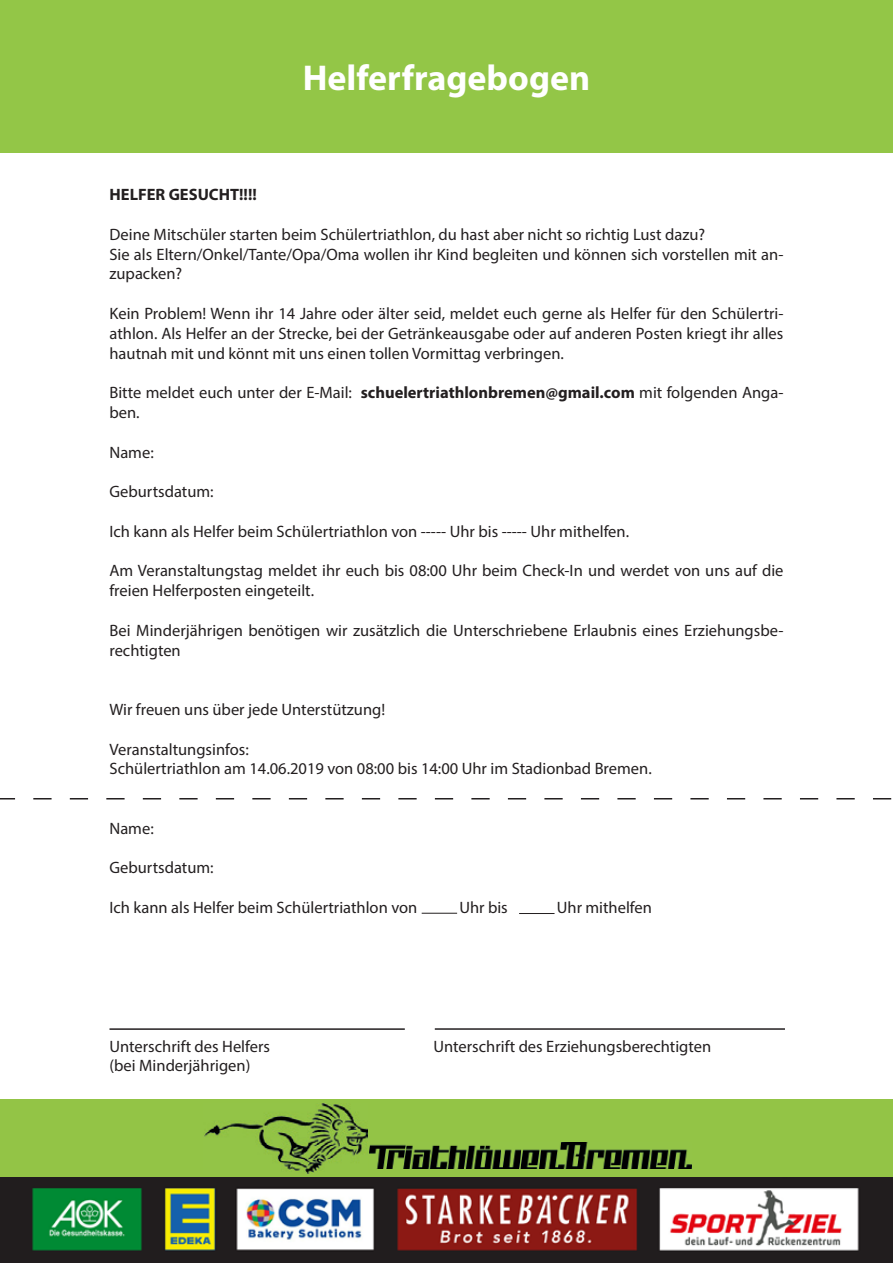
<style>
.page{position:relative;width:893px;height:1263px;background:#fff}
.page>*{position:absolute;margin:0;border:0;box-sizing:border-box;transform-origin:0 0}
.t1{font:700 36px "Myriad Pro";color:#fff}
.t2{font:16.5px/19.8px "Myriad Pro";color:#231f20}
.t3{font:700 16.5px "Myriad Pro";color:#231f20}
.s1{font-weight:700}
</style>
<div class="page">
<div style="left:0;top:0;width:893px;height:153px;background:#93c647"></div>
<div style="left:0;top:1099px;width:893px;height:78px;background:#93c446"></div>
<img style="left:204px;top:1104px;width:164px;height:69px">
<img style="left:370px;top:1142px;width:322px;height:26px">
<img style="left:0;top:1178px;width:893px;height:85px">
<hr style="left:109px;top:1028px;width:296px;height:2px;background:#231f20">
<hr style="left:435px;top:1028px;width:350px;height:2px;background:#231f20">
<hr style="left:422px;top:913px;width:35px;height:1px;background:#231f20">
<hr style="left:519px;top:913px;width:35px;height:1px;background:#231f20">
<svg style="left:0;top:798px;width:891px;height:1px"></svg>
<p class="t1" style="left:303px;top:54px;width:289px">Helferfragebogen</p>
<p class="t3" style="left:109px;top:184px;width:149px">HELFER GESUCHT!!!!</p>
<p class="t2" style="left:109px;top:224px;width:597px">Deine Mitschüler starten beim Schülertriathlon, du hast aber nicht so richtig Lust dazu?</p>
<p class="t2" style="left:109px;top:244px;width:675px">Sie als Eltern/Onkel/Tante/Opa/Oma wollen ihr Kind begleiten und können sich vorstellen mit an&shy;zupacken?</p>
<p class="t2" style="left:109px;top:303px;width:675px;text-align:justify">Kein Problem! Wenn ihr 14 Jahre oder älter seid, meldet euch gerne als Helfer für den Schülertri&shy;athlon. Als Helfer an der Strecke, bei der Getränkeausgabe oder auf anderen Posten kriegt ihr alles hautnah mit und könnt mit uns einen tollen Vormittag verbringen.</p>
<p class="t2" style="left:109px;top:382px;width:675px">Bitte meldet euch unter der E-Mail: <span class="s1">schuelertriathlonbremen@gmail.com</span> mit folgenden Anga&shy;ben.</p>
<p class="t2" style="left:109px;top:442px;width:46px">Name:</p>
<p class="t2" style="left:109px;top:481px;width:106px">Geburtsdatum:</p>
<p class="t2" style="left:109px;top:521px;width:521px">Ich kann als Helfer beim Schülertriathlon von ----- Uhr bis ----- Uhr mithelfen.</p>
<p class="t2" style="left:109px;top:561px;width:676px">Am Veranstaltungstag meldet ihr euch bis 08:00 Uhr beim Check-In und werdet von uns auf die freien Helferposten eingeteilt.</p>
<p class="t2" style="left:109px;top:620px;width:675px">Bei Minderjährigen benötigen wir zusätzlich die Unterschriebene Erlaubnis eines Erziehungsbe&shy;rechtigten</p>
<p class="t2" style="left:109px;top:699px;width:277px">Wir freuen uns über jede Unterstützung!</p>
<p class="t2" style="left:109px;top:739px;width:141px">Veranstaltungsinfos:</p>
<p class="t2" style="left:109px;top:759px;width:544px">Schülertriathlon am 14.06.2019 von 08:00 bis 14:00 Uhr im Stadionbad Bremen.</p>
<p class="t2" style="left:109px;top:818px;width:46px">Name:</p>
<p class="t2" style="left:109px;top:858px;width:106px">Geburtsdatum:</p>
<p class="t2" style="left:109px;top:897px;width:309px">Ich kann als Helfer beim Schülertriathlon von</p>
<p class="t2" style="left:459px;top:897px;width:50px">Uhr bis</p>
<p class="t2" style="left:557px;top:897px;width:97px">Uhr mithelfen</p>
<p class="t2" style="left:109px;top:1036px;width:162px">Unterschrift des Helfers</p>
<p class="t2" style="left:433px;top:1036px;width:279px">Unterschrift des Erziehungsberechtigten</p>
<p class="t2" style="left:109px;top:1056px;width:142px">(bei Minderjährigen)</p>
</div>
